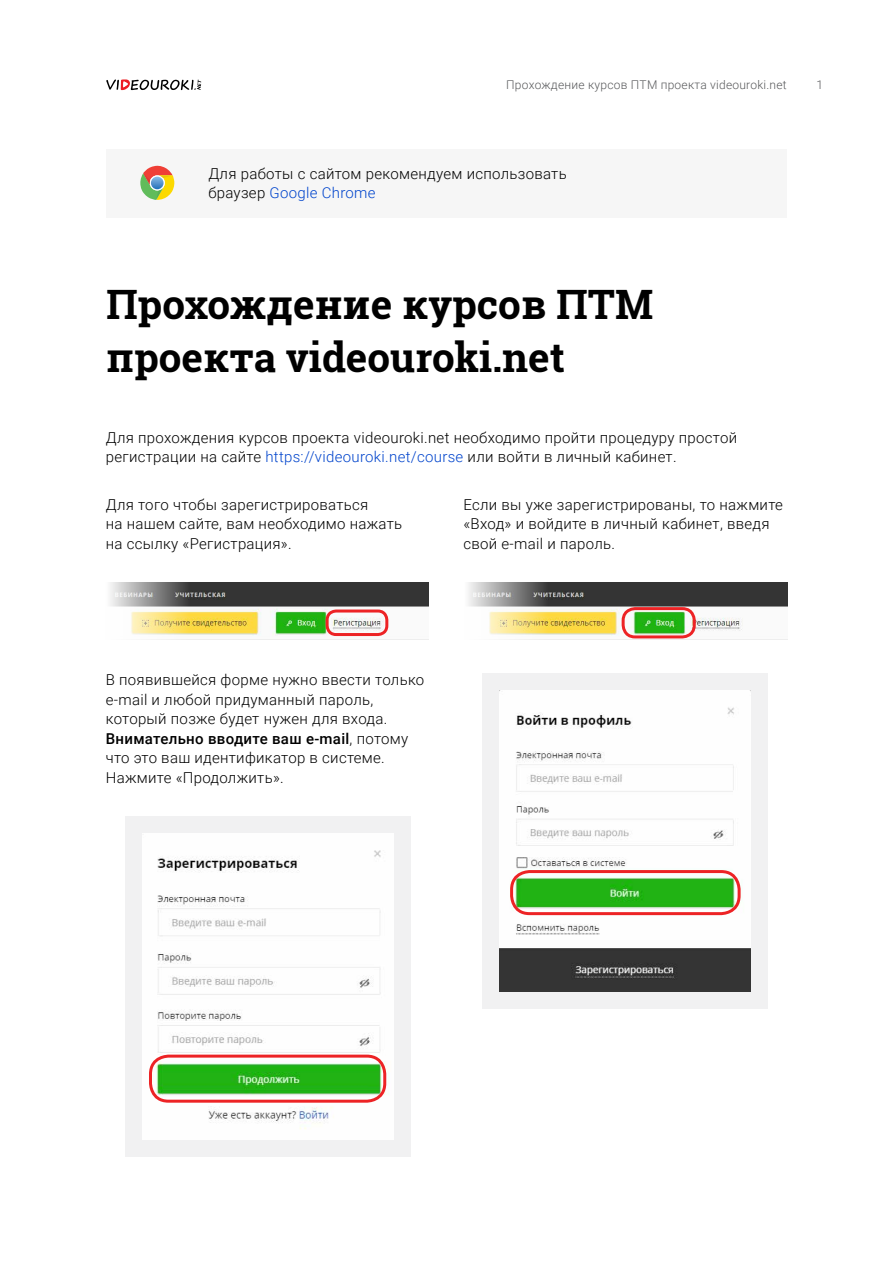
<style>
.page{position:relative;width:893px;height:1263px;background:#fff}
.page>*{position:absolute;margin:0;border:0;box-sizing:border-box;transform-origin:0 0}
.t1{font:700 40.5px/52.5px "Roboto Slab";color:#000}
.t2{font:300 15px/19.5px "Roboto";letter-spacing:.02em;color:#000}
.t3{font:300 12px "Roboto";letter-spacing:.02em;color:#58595b}
.s1{color:#04c}
.s2{font-weight:500}
</style>
<div class="page">
<svg style="left:106px;top:79px;width:95px;height:11px"></svg>
<div style="left:106px;top:149px;width:681px;height:68px;background:#f6f6f6"></div>
<svg style="left:140px;top:166px;width:34px;height:34px"></svg>
<img style="left:110px;top:583px;width:319px;height:57px">
<img style="left:468px;top:583px;width:319px;height:57px">
<div style="left:326px;top:609px;width:62px;height:27px;border:3px solid #ed2325;border-radius:9px"></div>
<div style="left:622px;top:607px;width:74px;height:31px;border:3px solid #ed2325;border-radius:12px"></div>
<div style="left:125px;top:816px;width:285px;height:341px;background:#f1f1f2"></div>
<img style="left:142px;top:833px;width:251px;height:307px">
<div style="left:149px;top:1054px;width:237px;height:49px;border:3px solid #ed2325;border-radius:18px"></div>
<div style="left:483px;top:674px;width:285px;height:335px;background:#f1f1f2"></div>
<img style="left:500px;top:691px;width:251px;height:301px">
<div style="left:510px;top:870px;width:231px;height:45px;border:3px solid #ed2325;border-radius:18px"></div>
<p class="t3" style="left:506px;top:77px;width:282px">Прохождение курсов ПТМ проекта videouroki.net</p>
<p class="t3" style="left:816px;top:77px;width:8px">1</p>
<p class="t2" style="left:208px;top:163px;width:360px">Для работы с сайтом рекомендуем использовать браузер <span class="s1">Google Chrome</span></p>
<h1 class="t1" style="left:106px;top:278px;width:548px">Прохождение курсов ПТМ проекта videouroki.net</h1>
<p class="t2" style="left:106px;top:427px;width:633px">Для прохождения курсов проекта videouroki.net необходимо пройти процедуру простой регистрации на сайте <span class="s1">https://videouroki.net/course</span> или войти в личный кабинет.</p>
<p class="t2" style="left:106px;top:494px;width:298px">Для того чтобы зарегистрироваться<br>на нашем сайте, вам необходимо нажать на ссылку «Регистрация».</p>
<p class="t2" style="left:463px;top:494px;width:321px">Если вы уже зарегистрированы, то нажмите «Вход» и войдите в личный кабинет, введя свой e-mail и пароль.</p>
<p class="t2" style="left:106px;top:669px;width:320px">В появившейся форме нужно ввести только e-mail и любой придуманный пароль, который позже будет нужен для входа.<br><span class="s2">Внимательно вводите ваш e-mail</span>, потому что это ваш идентификатор в системе.<br>Нажмите «Продолжить».</p>
</div>
